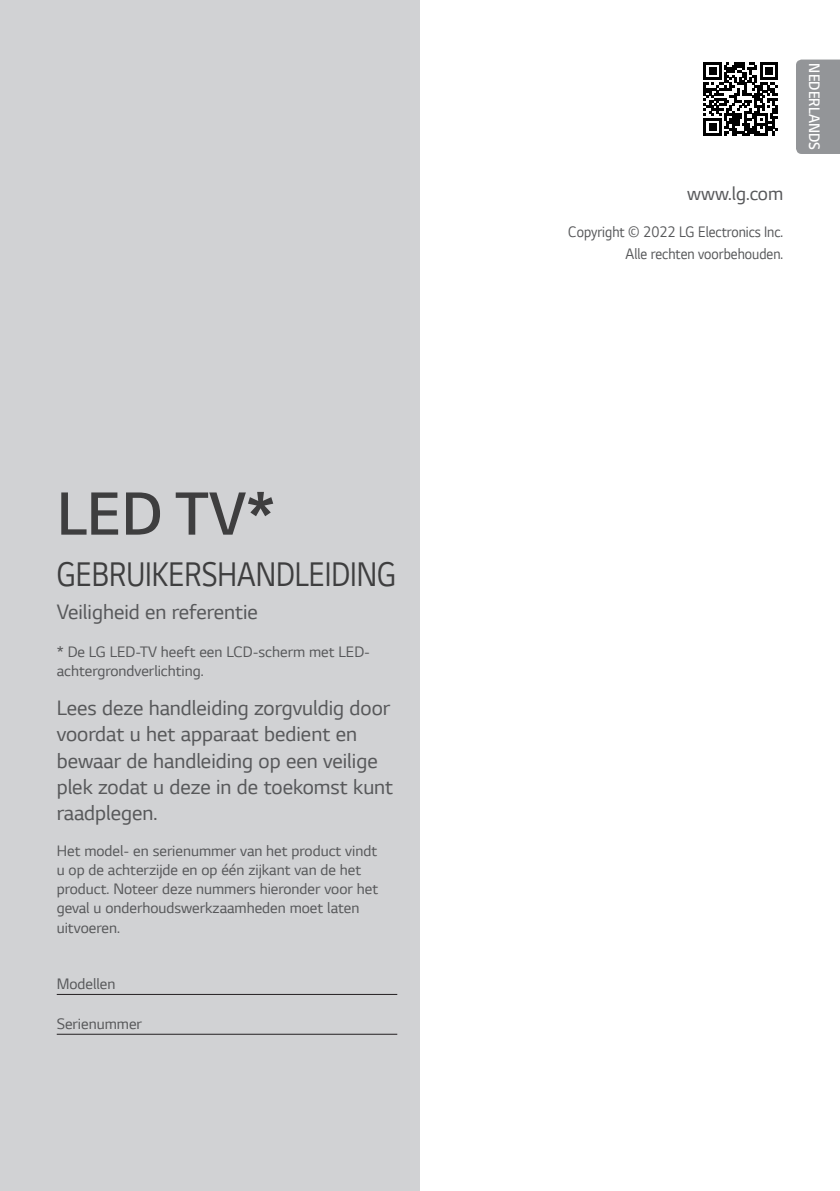
<style>
.page{position:relative;width:840px;height:1191px;background:#fff}
.page>*{position:absolute;margin:0;border:0;box-sizing:border-box;transform-origin:0 0}
.Cover_Title{font:600 64px "LG Smart";color:#3e3e3f}
.Cover_Owner_s{font:36px "LG Smart";color:#3e3e3f;scale:.84 1}
.Cover_Body_11{font:22px/26.4px "LG Smart";color:#57585a}
.Cover_Address{font:20px "LG Smart";color:#57585a}
.Cover_Body{font:16px/19.2px "LG Smart";color:#57585a}
.Cover_Body_Right{font:16px "LG Smart";color:#57585a;scale:.9 1}
.t1{font:600 16px "LG Smart";color:#fff;scale:.9 1}
</style>
<div class="page">
<div style="left:0;top:0;width:420px;height:1191px;background:#d1d2d4"></div>
<div style="left:796px;top:60px;width:43px;height:94px;background:#939598"></div>
<svg style="left:703px;top:62px;width:74px;height:74px"></svg>
<hr style="left:57px;top:994px;width:340px;height:1px;background:#231f20">
<hr style="left:57px;top:1033px;width:340px;height:1px;background:#231f20">
<p class="Cover_Title" style="left:57px;top:471px;width:220px">LED TV*</p>
<p class="Cover_Owner_s" style="left:57px;top:551px;width:405px">GEBRUIKERSHANDLEIDING</p>
<p class="Cover_Body_11" style="left:57px;top:598px;width:203px">Veiligheid en referentie</p>
<p class="Cover_Body" style="left:57px;top:641px;width:315px">* De LG LED-TV heeft een LCD-scherm met LED&shy;achtergrondverlichting.</p>
<p class="Cover_Body_11" style="left:57px;top:693px;width:338px">Lees deze handleiding zorgvuldig door voordat u het apparaat bedient en bewaar de handleiding op een veilige plek zodat u deze in de toekomst kunt raadplegen.</p>
<p class="Cover_Body" style="left:57px;top:840px;width:323px">Het model- en serienummer van het product vindt u op de achterzijde en op één zijkant van de het product. Noteer deze nummers hieronder voor het geval u onderhoudswerkzaamheden moet laten uitvoeren.</p>
<p class="Cover_Body" style="left:57px;top:973px;width:60px">Modellen</p>
<p class="Cover_Body" style="left:57px;top:1013px;width:87px">Serienummer</p>
<p class="Cover_Address" style="left:686px;top:180px;width:97px">www.lg.com</p>
<p class="Cover_Body_Right" style="left:568px;top:221px;width:240px">Copyright © 2022 LG Electronics Inc.</p>
<p class="Cover_Body_Right" style="left:625px;top:243px;width:176px">Alle rechten voorbehouden.</p>
<p class="t1" style="left:824px;top:63px;width:98px;rotate:90deg">NEDERLANDS</p>
</div>
